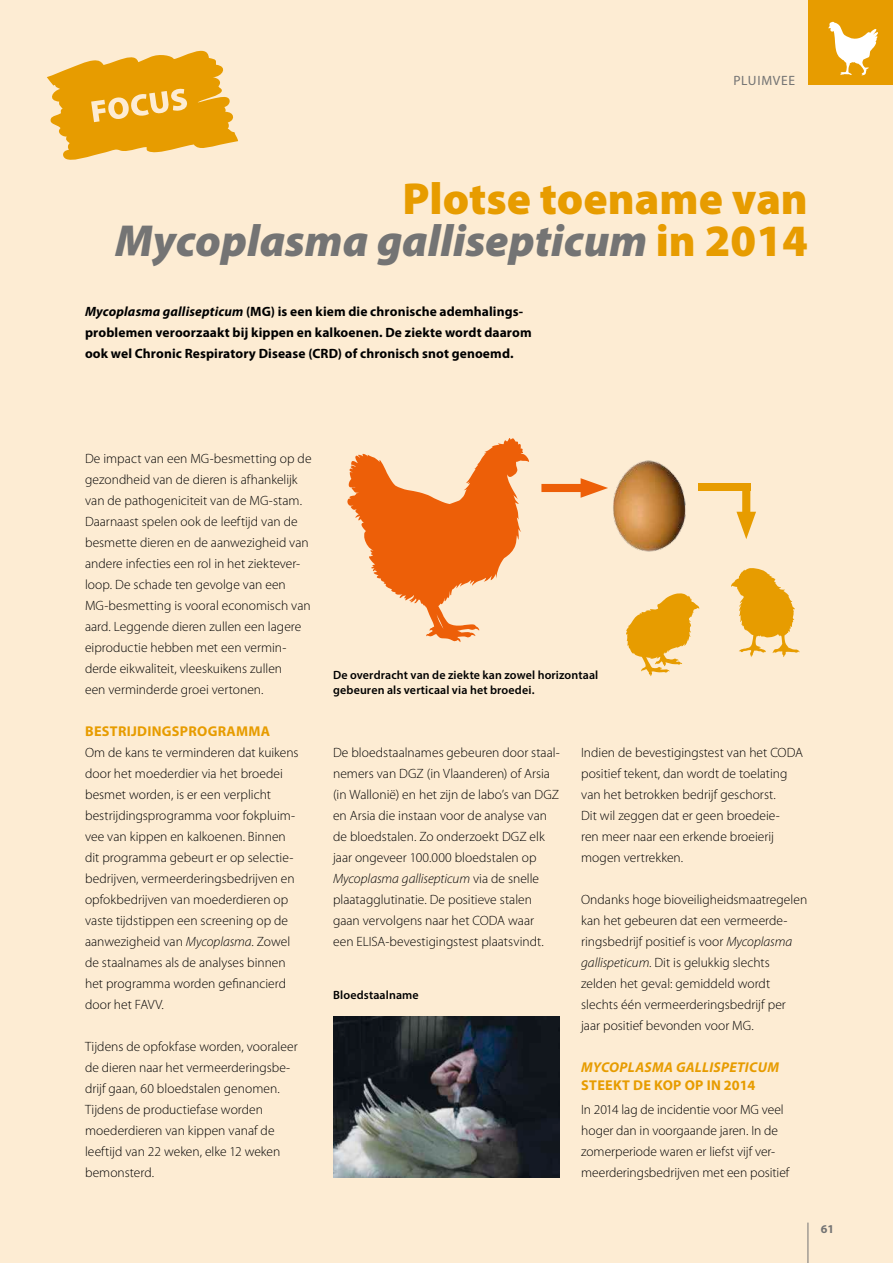
<style>
.page{position:relative;width:893px;height:1263px;background:#fdecd3}
.page>*{position:absolute;margin:0;border:0;box-sizing:border-box;transform-origin:0 0}
._00_T0_Focus{font:italic 900 45px/42px "Myriad Pro";color:#747474;text-align:right}
._02_T2{font:italic 700 14.25px/18px "Myriad Pro";letter-spacing:.02em;color:#e79c00}
._02_T2-2{font:700 14.25px "Myriad Pro";letter-spacing:.02em;color:#e79c00}
._04_body_tekst{font:300 13.5px/21px "Myriad Pro";color:#000}
._02_intro_links{font:700 13.5px/21px "Myriad Pro";letter-spacing:.01em;color:#000}
.t1{font:13.5px "Myriad Pro";letter-spacing:.05em;color:#747474}
._12_fotolegende{font:600 12px/15px "Myriad Pro";letter-spacing:.01em;color:#000}
.t2{font:700 12px "Myriad Pro";color:#747474}
.s1{font-style:normal;color:#e79c00}
.s2{font-style:italic}
.s3{font-style:normal}
</style>
<div class="page">
<svg style="left:47px;top:50px;width:191px;height:110px"></svg>
<img style="left:333px;top:1016px;width:227px;height:162px">
<svg style="left:347px;top:438px;width:182px;height:204px"></svg>
<svg style="left:731px;top:568px;width:68px;height:89px"></svg>
<svg style="left:626px;top:593px;width:73px;height:83px"></svg>
<img style="left:613px;top:460px;width:73px;height:92px">
<svg style="left:541px;top:478px;width:67px;height:20px"></svg>
<svg style="left:736px;top:485px;width:20px;height:54px"></svg>
<div style="left:698px;top:483px;width:52px;height:7px;background:#e79c00"></div>
<hr style="left:807px;top:1222px;width:1px;height:41px;background:#747474">
<div style="left:808px;top:0;width:85px;height:85px;background:#e79c00"></div>
<svg style="left:828px;top:21px;width:50px;height:55px"></svg>
<p class="t1" style="left:733px;top:72px;width:63px">PLUIMVEE</p>
<p class="_00_T0_Focus" style="left:115px;top:177px;width:694px"><span class="s1">Plotse toename van<br></span>Mycoplasma gallisepticum <span class="s1">in 2014</span></p>
<p class="_02_intro_links" style="left:85px;top:301px;width:448px"><span class="s2">Mycoplasma gallisepticum</span> (MG) is een kiem die chronische ademhalings&shy;problemen veroorzaakt bij kippen en kalkoenen. De ziekte wordt daarom ook wel Chronic Respiratory Disease (CRD) of chronisch snot genoemd.</p>
<p class="_04_body_tekst" style="left:85px;top:448px;width:228px">De impact van een MG-besmetting op de gezondheid van de dieren is afhankelijk van de pathogeniciteit van de MG-stam.<br>Daarnaast spelen ook de leeftijd van de besmette dieren en de aanwezigheid van andere infecties een rol in het ziektever&shy;loop. De schade ten gevolge van een MG-besmetting is vooral economisch van aard. Leggende dieren zullen een lagere eiproductie hebben met een vermin&shy;derde eikwaliteit, vleeskuikens zullen<br>een verminderde groei vertonen.</p>
<p class="_02_T2-2" style="left:85px;top:722px;width:186px">BESTRIJDINGSPROGRAMMA</p>
<p class="_04_body_tekst" style="left:85px;top:742px;width:215px">Om de kans te verminderen dat kuikens door het moederdier via het broedei besmet worden, is er een verplicht bestrijdingsprogramma voor fokpluim&shy;vee van kippen en kalkoenen. Binnen dit programma gebeurt er op selectie&shy;bedrijven, vermeerderingsbedrijven en opfokbedrijven van moederdieren op vaste tijdstippen een screening op de aanwezigheid van <span class="s2">Mycoplasma</span>. Zowel de staalnames als de analyses binnen het programma worden gefinancierd door het FAVV.</p>
<p class="_04_body_tekst" style="left:85px;top:1036px;width:214px">Tijdens de opfokfase worden, vooraleer de dieren naar het vermeerderingsbe&shy;drijf gaan, 60 bloedstalen genomen.<br>Tijdens de productiefase worden moederdieren van kippen vanaf de leeftijd van 22 weken, elke 12 weken bemonsterd.</p>
<p class="_12_fotolegende" style="left:333px;top:667px;width:267px">De overdracht van de ziekte kan zowel horizontaal gebeuren als verticaal via het broedei.</p>
<p class="_04_body_tekst" style="left:333px;top:742px;width:228px">De bloedstaalnames gebeuren door staal&shy;nemers van DGZ (in Vlaanderen) of Arsia (in Wallonië) en het zijn de labo’s van DGZ en Arsia die instaan voor de analyse van de bloedstalen. Zo onderzoekt DGZ elk jaar ongeveer 100.000 bloedstalen op <span class="s2">Mycoplasma gallisepticum</span> via de snelle plaatagglutinatie. De positieve stalen gaan vervolgens naar het CODA waar<br>een ELISA-bevestigingstest plaatsvindt.</p>
<p class="_04_body_tekst" style="left:581px;top:742px;width:223px">Indien de bevestigingstest van het CODA positief tekent, dan wordt de toelating van het betrokken bedrijf geschorst.<br>Dit wil zeggen dat er geen broedeie-<br>ren meer naar een erkende broeierij mogen vertrekken.</p>
<p class="_04_body_tekst" style="left:581px;top:889px;width:228px">Ondanks hoge bioveiligheidsmaatregelen kan het gebeuren dat een vermeerde&shy;ringsbedrijf positief is voor <span class="s2">Mycoplasma gallispeticum</span>. Dit is gelukkig slechts zelden het geval: gemiddeld wordt slechts één vermeerderingsbedrijf per jaar positief bevonden voor MG.</p>
<p class="_02_T2" style="left:581px;top:1058px;width:199px">MYCOPLASMA GALLISPETICUM<br><span class="s3">STEEKT DE KOP OP IN 2014</span></p>
<p class="_04_body_tekst" style="left:581px;top:1099px;width:210px">In 2014 lag de incidentie voor MG veel hoger dan in voorgaande jaren. In de zomerperiode waren er liefst vijf ver&shy;meerderingsbedrijven met een positief</p>
<p class="_12_fotolegende" style="left:333px;top:987px;width:87px">Bloedstaalname</p>
<p class="t2" style="left:821px;top:1221px;width:15px">61</p>
</div>
